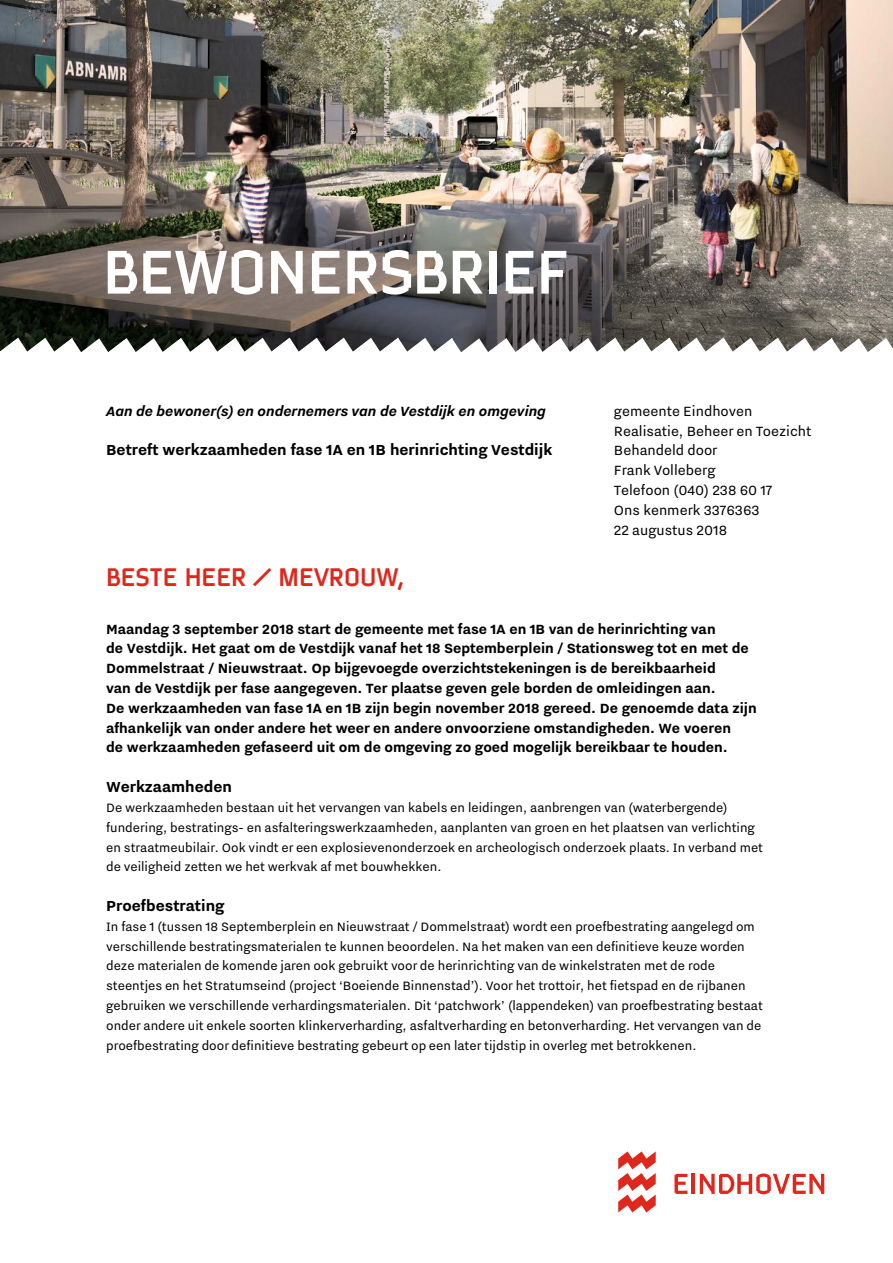
<style>
.page{position:relative;width:893px;height:1263px;background:#fff}
.page>*{position:absolute;margin:0;border:0;box-sizing:border-box;transform-origin:0 0}
.t1{font:61.5px "Eindhoven Type";color:#fff}
.Kop_eindhoventip_H1{font:25.5px "Eindhoven Type";color:#df271c}
.kopje_H2{font:700 18px "Nitti Eindhoven";color:#000}
.intro_P{font:700 16.5px/19.8px "Nitti Eindhoven";color:#000}
.body_P{font:16.5px/19.8px "Nitti Eindhoven";color:#000}
.t2{font:italic 700 16.5px "Nitti Eindhoven";color:#000}
.body_P-2{font:15px/19.8px "Nitti Eindhoven";color:#000}
</style>
<div class="page">
<img style="left:0;top:0;width:893px;height:338px">
<svg style="left:618px;top:1151px;width:38px;height:61px"></svg>
<svg style="left:674px;top:1174px;width:13px;height:20px"></svg>
<hr style="left:692px;top:1174px;width:3px;height:20px;background:#df271c">
<svg style="left:700px;top:1173px;width:124px;height:21px"></svg>
<svg style="left:0;top:338px;width:893px;height:15px"></svg>
<p class="t1" style="left:103px;top:233px;width:467px">BEWONERSBRIEF</p>
<p class="t2" style="left:106px;top:402px;width:441px">Aan de bewoner(s) en ondernemers van de Vestdijk en omgeving</p>
<p class="body_P" style="left:614px;top:401px;width:140px">gemeente Eindhoven</p>
<p class="body_P" style="left:614px;top:420px;width:199px">Realisatie, Beheer en Toezicht</p>
<p class="body_P" style="left:614px;top:440px;width:105px">Behandeld door<br>Frank Volleberg</p>
<p class="body_P" style="left:614px;top:480px;width:160px">Telefoon (040) 238 60 17</p>
<p class="body_P" style="left:614px;top:500px;width:147px">Ons kenmerk 3376363</p>
<p class="body_P" style="left:614px;top:519px;width:115px">22 augustus 2018</p>
<p class="Kop_eindhoventip_H1" style="left:106px;top:560px;width:300px">BESTE HEER / MEVROUW,</p>
<p class="intro_P" style="left:106px;top:618px;width:652px">Maandag 3 september 2018 start de gemeente met fase 1A en 1B van de herinrichting van<br>de Vestdijk. Het gaat om de Vestdijk vanaf het 18 Septemberplein / Stationsweg tot en met de Dommelstraat / Nieuwstraat. Op bijgevoegde overzichtstekeningen is de bereikbaarheid<br>van de Vestdijk per fase aangegeven. Ter plaatse geven gele borden de omleidingen aan.<br>De werkzaamheden van fase 1A en 1B zijn begin november 2018 gereed. De genoemde data zijn afhankelijk van onder andere het weer en andere onvoorziene omstandigheden. We voeren<br>de werkzaamheden gefaseerd uit om de omgeving zo goed mogelijk bereikbaar te houden.</p>
<p class="kopje_H2" style="left:106px;top:777px;width:127px">Werkzaamheden</p>
<p class="body_P-2" style="left:106px;top:797px;width:658px">De werkzaamheden bestaan uit het vervangen van kabels en leidingen, aanbrengen van (waterbergende) fundering, bestratings- en asfalteringswerkzaamheden, aanplanten van groen en het plaatsen van verlichting en straatmeubilair. Ook vindt er een explosievenonderzoek en archeologisch onderzoek plaats. In verband met de veiligheid zetten we het werkvak af met bouwhekken.</p>
<p class="kopje_H2" style="left:106px;top:895px;width:120px">Proefbestrating</p>
<p class="body_P-2" style="left:106px;top:916px;width:658px">In fase 1 (tussen 18 Septemberplein en Nieuwstraat / Dommelstraat) wordt een proefbestrating aangelegd om verschillende bestratingsmaterialen te kunnen beoordelen. Na het maken van een definitieve keuze worden deze materialen de komende jaren ook gebruikt voor de herinrichting van de winkelstraten met de rode steentjes en het Stratumseind (project ‘Boeiende Binnenstad’). Voor het trottoir, het fietspad en de rijbanen gebruiken we verschillende verhardingsmaterialen. Dit ‘patchwork’ (lappendeken) van proefbestrating bestaat onder andere uit enkele soorten klinkerverharding, asfaltverharding en betonverharding. Het vervangen van de proefbestrating door definitieve bestrating gebeurt op een later tijdstip in overleg met betrokkenen.</p>
<p class="kopje_H2" style="left:106px;top:440px;width:448px">Betreft werkzaamheden fase 1A en 1B herinrichting Vestdijk</p>
</div>
